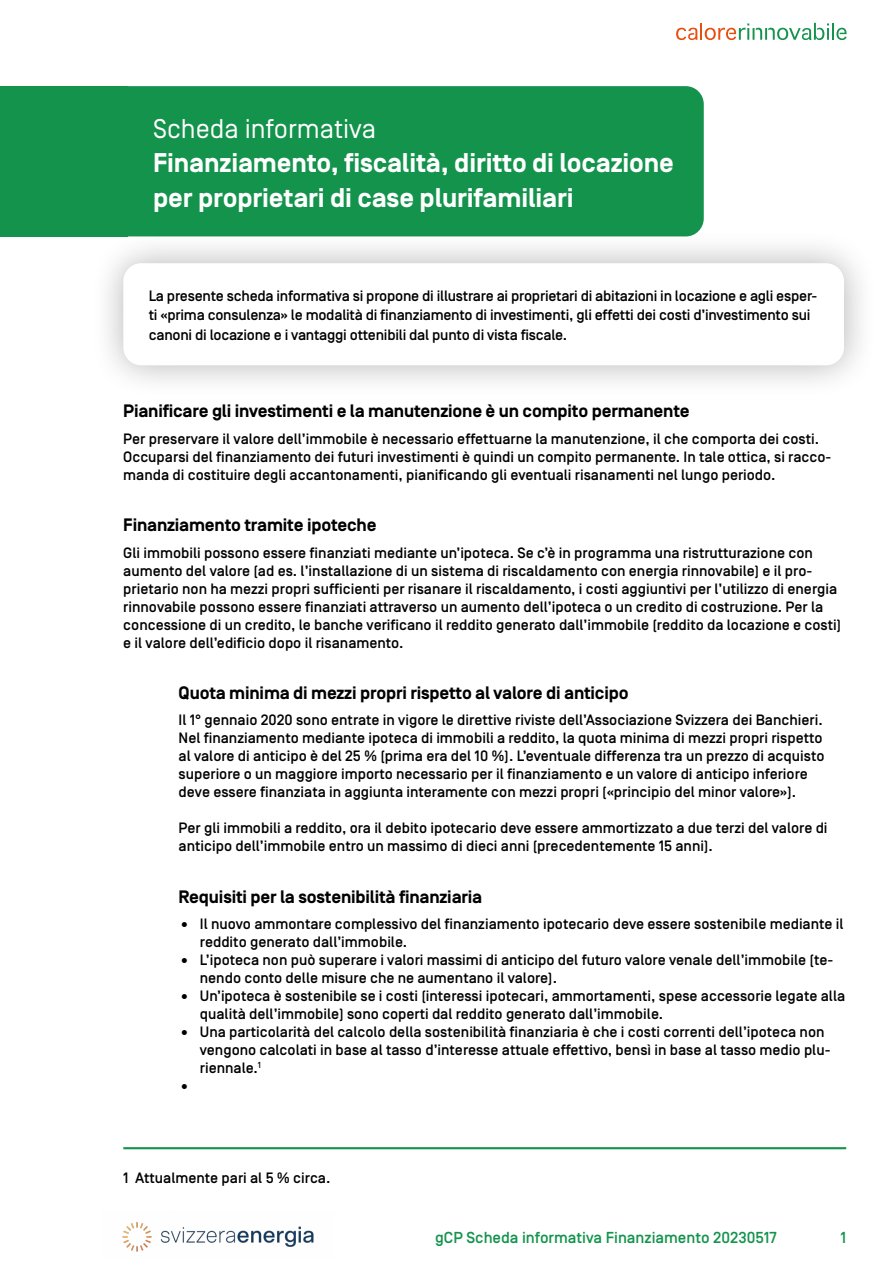
<style>
.page{position:relative;width:893px;height:1263px;background:#fff}
.page>*{position:absolute;margin:0;border:0;box-sizing:border-box;transform-origin:0 0}
.t1{font:700 27px/34.5px "Simplon Norm";letter-spacing:-.005em;color:#fff}
.t2{font:27px "Simplon Norm";color:#fff}
.t3{font:700 18px "Simplon Norm";letter-spacing:-.01em;color:#000}
.t4{font:500 15.9px "Simplon Norm";color:#13934c}
.t5{font:500 15px/18px "Simplon Norm";color:#000}
</style>
<div class="page">
<div style="left:128px;top:86px;width:576px;height:144px;background:#13934c"></div>
<div style="left:90px;top:230px;width:787px;height:169px;background:#000;opacity:.3"></div>
<div style="left:123px;top:263px;width:721px;height:102px;background:#fff;border-radius:18px"></div>
<div style="left:0;top:86px;width:128px;height:150px;background:#13934c"></div>
<hr style="left:123px;top:1147px;width:723px;height:2px;background:#13934c">
<svg style="left:676px;top:23px;width:170px;height:17px"></svg>
<img style="left:122px;top:1222px;width:192px;height:30px">
<h1 class="t2" style="left:153px;top:114px;width:224px">Scheda informativa</h1>
<h1 class="t1" style="left:153px;top:147px;width:522px">Finanziamento, fiscalità, diritto di locazione per proprietari di case plurifamiliari</h1>
<p class="t5" style="left:149px;top:286px;width:670px;line-height:19.5px">La presente scheda informativa si propone di illustrare ai proprietari di abitazioni in locazione e agli esper&shy;ti «prima consulenza» le modalità di finanziamento di investimenti, gli effetti dei costi d’investimento sui canoni di locazione e i vantaggi ottenibili dal punto di vista fiscale.</p>
<p class="t3" style="left:123px;top:401px;width:568px">Pianificare gli investimenti e la manutenzione è un compito permanente</p>
<p class="t5" style="left:123px;top:430px;width:709px">Per preservare il valore dell’immobile è necessario effettuarne la manutenzione, il che comporta dei costi.<br>Occuparsi del finanziamento dei futuri investimenti è quindi un compito permanente. In tale ottica, si racco&shy;manda di costituire degli accantonamenti, pianificando gli eventuali risanamenti nel lungo periodo.</p>
<p class="t3" style="left:123px;top:515px;width:255px">Finanziamento tramite ipoteche</p>
<p class="t5" style="left:123px;top:544px;width:719px">Gli immobili possono essere finanziati mediante un’ipoteca. Se c’è in programma una ristrutturazione con aumento del valore (ad es. l’installazione di un sistema di riscaldamento con energia rinnovabile) e il pro&shy;prietario non ha mezzi propri sufficienti per risanare il riscaldamento, i costi aggiuntivi per l’utilizzo di energia rinnovabile possono essere finanziati attraverso un aumento dell’ipoteca o un credito di costruzione. Per la concessione di un credito, le banche verificano il reddito generato dall’immobile (reddito da locazione e costi) e il valore dell’edificio dopo il risanamento.</p>
<p class="t3" style="left:179px;top:683px;width:452px">Quota minima di mezzi propri rispetto al valore di anticipo</p>
<p class="t5" style="left:179px;top:712px;width:647px">Il 1° gennaio 2020 sono entrate in vigore le direttive riviste dell’Associazione Svizzera dei Banchieri.<br>Nel finanziamento mediante ipoteca di immobili a reddito, la quota minima di mezzi propri rispetto al valore di anticipo è del 25 % (prima era del 10 %). L’eventuale differenza tra un prezzo di acquisto superiore o un maggiore importo necessario per il finanziamento e un valore di anticipo inferiore deve essere finanziata in aggiunta interamente con mezzi propri («principio del minor valore»).</p>
<p class="t5" style="left:179px;top:820px;width:650px">Per gli immobili a reddito, ora il debito ipotecario deve essere ammortizzato a due terzi del valore di anticipo dell’immobile entro un massimo di dieci anni (precedentemente 15 anni).</p>
<p class="t3" style="left:179px;top:887px;width:305px">Requisiti per la sostenibilità finanziaria</p>
<p class="t5" style="left:200px;top:916px;width:645px;text-indent:-21px">• Il nuovo ammontare complessivo del finanziamento ipotecario deve essere sostenibile mediante il reddito generato dall’immobile.</p>
<p class="t5" style="left:200px;top:952px;width:635px;text-indent:-21px">• L’ipoteca non può superare i valori massimi di anticipo del futuro valore venale dell’immobile (te&shy;nendo conto delle misure che ne aumentano il valore).</p>
<p class="t5" style="left:200px;top:988px;width:647px;text-indent:-21px">• Un’ipoteca è sostenibile se i costi (interessi ipotecari, ammortamenti, spese accessorie legate alla qualità dell’immobile) sono coperti dal reddito generato dall’immobile.</p>
<p class="t5" style="left:179px;top:1024px;width:647px">• Una particolarità del calcolo della sostenibilità finanziaria è che i costi correnti dell’ipoteca non</p>
<p class="t5" style="left:200px;top:1042px;width:632px">vengono calcolati in base al tasso d’interesse attuale effettivo, bensì in base al tasso medio plu-</p>
<p class="t5" style="left:200px;top:1060px;width:63px">riennale.<sup>1</sup></p>
<p class="t5" style="left:179px;top:1078px;width:13px">•</p>
<p class="t5" style="left:123px;top:1170px;width:209px">1 Attualmente pari al 5 % circa.</p>
<p class="t4" style="left:435px;top:1229px;width:343px">gCP Scheda informativa Finanziamento 20230517</p>
<p class="t4" style="left:840px;top:1229px;width:7px">1</p>
</div>
